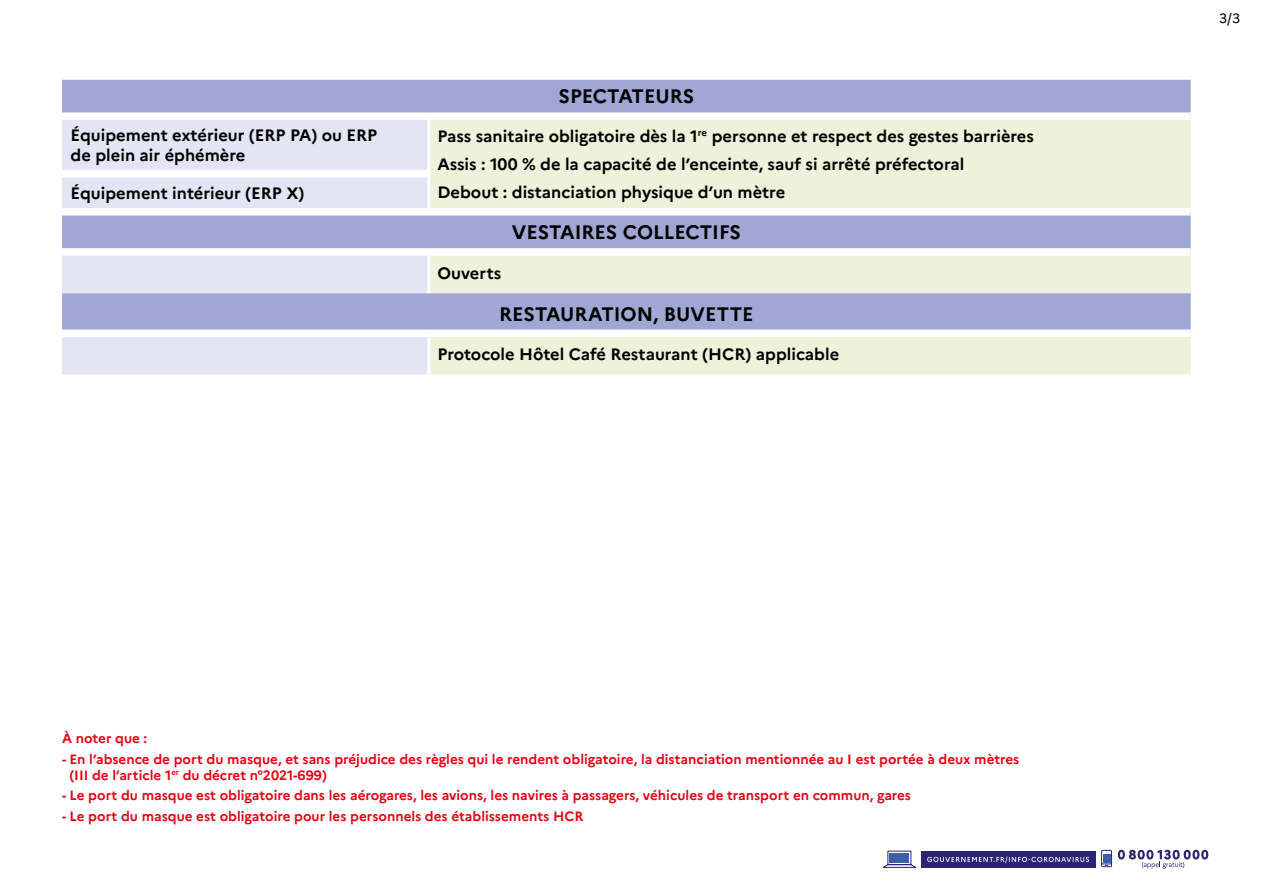
<style>
.page{position:relative;width:1263px;height:893px;background:#fff}
.page>*{position:absolute;margin:0;border:0;box-sizing:border-box;transform-origin:0 0}
.t1{font:700 19.5px "Marianne";color:#000}
.t2{font:700 16.5px/19.8px "Marianne";color:#000}
.t3{font:700 13.5px/16.2px "Marianne";color:#e30613}
.t4{font:13.5px "Marianne";color:#000}
</style>
<div class="page">
<svg style="left:1118px;top:850px;width:90px;height:19px"></svg>
<svg style="left:1101px;top:850px;width:11px;height:17px"></svg>
<div style="left:1103px;top:854px;width:7px;height:9px;background:#3b5fa9"></div>
<svg style="left:883px;top:850px;width:33px;height:18px"></svg>
<div style="left:890px;top:853px;width:19px;height:10px;background:#3b5fa9"></div>
<div style="left:921px;top:851px;width:174px;height:17px;background:#292574"></div>
<svg style="left:927px;top:857px;width:162px;height:6px"></svg>
<div style="left:62px;top:80px;width:1129px;height:32px;background:#a1a7d4"></div>
<svg style="left:62px;top:120px;width:367px;height:255px;background:#ced1ea"></svg>
<svg style="left:429px;top:120px;width:762px;height:255px;background:#d7dbd8"></svg>
<div style="left:62px;top:170px;width:365px;height:8px;background:#fff"></div>
<div style="left:62px;top:208px;width:367px;height:7px;background:#fff"></div>
<div style="left:429px;top:208px;width:762px;height:7px;background:#fff"></div>
<div style="left:62px;top:248px;width:367px;height:8px;background:#fff"></div>
<div style="left:429px;top:248px;width:762px;height:8px;background:#fff"></div>
<div style="left:62px;top:330px;width:367px;height:7px;background:#fff"></div>
<div style="left:429px;top:330px;width:762px;height:7px;background:#fff"></div>
<hr style="left:427px;top:120px;width:3px;height:54px;background:#fff">
<hr style="left:427px;top:174px;width:3px;height:34px;background:#fff">
<hr style="left:427px;top:256px;width:3px;height:37px;background:#fff">
<hr style="left:427px;top:337px;width:3px;height:38px;background:#fff">
<h1 class="t1" style="left:558px;top:85px;width:137px">SPECTATEURS</h1>
<p class="t2" style="left:71px;top:126px;width:308px">Équipement extérieur (ERP PA) ou ERP de plein air éphémère</p>
<p class="t2" style="left:437px;top:122px;width:598px;line-height:28.3px">Pass sanitaire obligatoire dès la 1<sup>re</sup> personne et respect des gestes barrières<br>Assis : 100 % de la capacité de l’enceinte, sauf si arrêté préfectoral</p>
<p class="t2" style="left:71px;top:183px;width:236px">Équipement intérieur (ERP X)</p>
<p class="t2" style="left:437px;top:183px;width:349px">Debout : distanciation physique d’un mètre</p>
<h1 class="t1" style="left:512px;top:220px;width:231px">VESTAIRES COLLECTIFS</h1>
<p class="t2" style="left:437px;top:263px;width:65px">Ouverts</p>
<h1 class="t1" style="left:499px;top:302px;width:256px">RESTAURATION, BUVETTE</h1>
<p class="t2" style="left:437px;top:344px;width:403px">Protocole Hôtel Café Restaurant (HCR) applicable</p>
<p class="t3" style="left:62px;top:730px;width:87px">À noter que :</p>
<p class="t3" style="left:69px;top:751px;width:951px;text-indent:-7px">- En l’absence de port du masque, et sans préjudice des règles qui le rendent obligatoire, la distanciation mentionnée au I est portée à deux mètres (III de l’article 1<sup>er</sup> du décret n°2021-699)</p>
<p class="t3" style="left:62px;top:787px;width:850px">- Le port du masque est obligatoire dans les aérogares, les avions, les navires à passagers, véhicules de transport en commun, gares</p>
<p class="t3" style="left:62px;top:808px;width:523px">- Le port du masque est obligatoire pour les personnels des établissements HCR</p>
<p class="t4" style="left:1219px;top:10px;width:23px">3/3</p>
</div>
